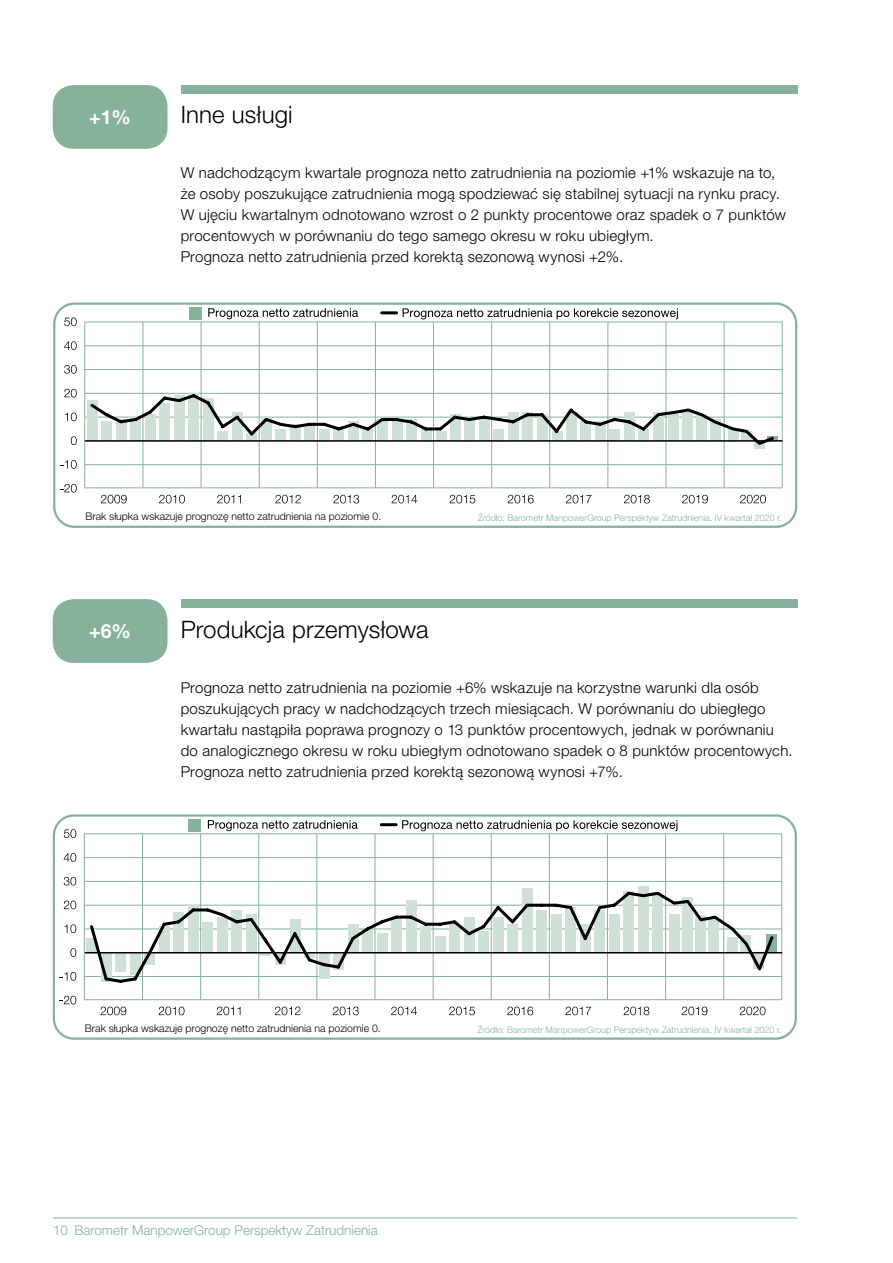
<style>
.page{position:relative;width:893px;height:1263px;background:#fff}
.page>*{position:absolute;margin:0;border:0;box-sizing:border-box;transform-origin:0 0}
.t1{font:300 24px "Helvetica Neue LT Pro";letter-spacing:.005em;color:#000}
.t2{font:700 19.5px "Helvetica Neue LT Pro";color:#fff}
.t3{font:300 15px/21px "Helvetica Neue LT Pro";letter-spacing:.015em;color:#000}
.t4{font:300 13.5px "Helvetica Neue LT Pro";color:#86b29c}
.t5{font:300 10.5px "Helvetica Neue LT Pro";color:#000}
.t6{font:300 9px "Helvetica Neue LT Pro";color:#86b29c}
</style>
<div class="page">
<hr style="left:53px;top:1217px;width:744px;height:1px;background:#86b29c">
<div style="left:181px;top:85px;width:616px;height:9px;background:#86b29c"></div>
<div style="left:181px;top:599px;width:616px;height:9px;background:#86b29c"></div>
<div style="left:53px;top:85px;width:115px;height:64px;background:#86b29c;border-radius:21px"></div>
<div style="left:53px;top:599px;width:115px;height:64px;background:#86b29c;border-radius:21px"></div>
<svg style="left:53px;top:302px;width:744px;height:226px"></svg>
<svg style="left:53px;top:814px;width:744px;height:226px"></svg>
<h2 class="t2" style="left:89px;top:105px;width:44px">+1%</h2>
<h1 class="t1" style="left:181px;top:100px;width:113px">Inne usługi</h1>
<p class="t3" style="left:181px;top:162px;width:607px">W nadchodzącym kwartale prognoza netto zatrudnienia na poziomie +1% wskazuje na to, że osoby poszukujące zatrudnienia mogą spodziewać się stabilnej sytuacji na rynku pracy.<br>W ujęciu kwartalnym odnotowano wzrost o 2 punkty procentowe oraz spadek o 7 punktów procentowych w porównaniu do tego samego okresu w roku ubiegłym.<br>Prognoza netto zatrudnienia przed korektą sezonową wynosi +2%.</p>
<p class="t5" style="left:85px;top:509px;width:297px">Brak słupka wskazuje prognozę netto zatrudnienia na poziomie 0.</p>
<p class="t6" style="left:478px;top:513px;width:305px">Źródło: Barometr ManpowerGroup Perspektyw Zatrudnienia, IV kwartał 2020 r.</p>
<h2 class="t2" style="left:89px;top:619px;width:44px">+6%</h2>
<h1 class="t1" style="left:181px;top:614px;width:249px">Produkcja przemysłowa</h1>
<p class="t3" style="left:181px;top:676px;width:613px">Prognoza netto zatrudnienia na poziomie +6% wskazuje na korzystne warunki dla osób poszukujących pracy w nadchodzących trzech miesiącach. W porównaniu do ubiegłego kwartału nastąpiła poprawa prognozy o 13 punktów procentowych, jednak w porównaniu do analogicznego okresu w roku ubiegłym odnotowano spadek o 8 punktów procentowych.<br>Prognoza netto zatrudnienia przed korektą sezonową wynosi +7%.</p>
<p class="t5" style="left:85px;top:1021px;width:297px">Brak słupka wskazuje prognozę netto zatrudnienia na poziomie 0.</p>
<p class="t6" style="left:477px;top:1024px;width:305px">Źródło: Barometr ManpowerGroup Perspektyw Zatrudnienia, IV kwartał 2020 r.</p>
<p class="t4" style="left:53px;top:1222px;width:326px">10 Barometr ManpowerGroup Perspektyw Zatrudnienia</p>
</div>
